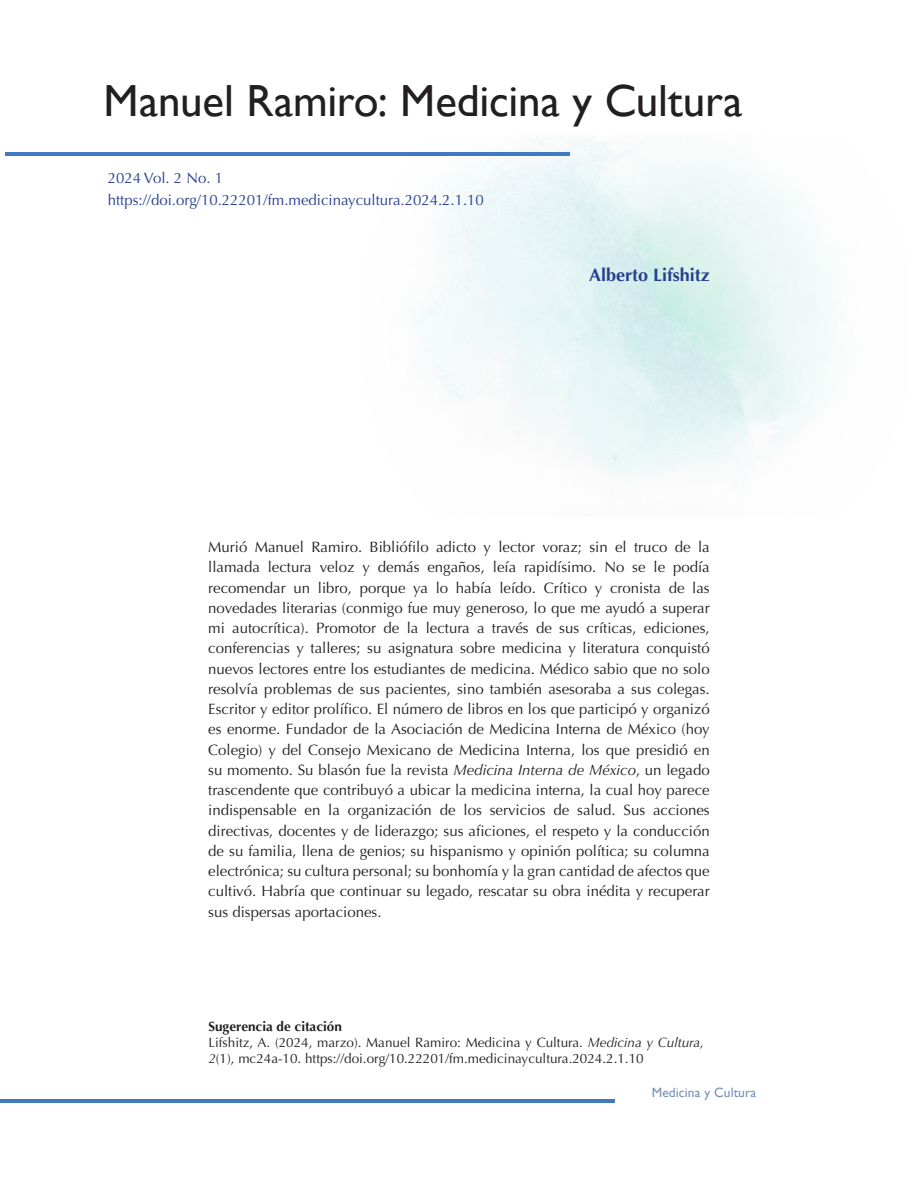
<style>
.page{position:relative;width:918px;height:1188px;background:#fff}
.page>*{position:absolute;margin:0;border:0;box-sizing:border-box;transform-origin:0 0}
.t1{font:45px "Gill Sans";letter-spacing:-.005em;color:#231f20}
.t2{font:700 18px "Optima";color:#253f8e}
.t3{font:15px/20.2px "Optima";color:#231f20;text-align:justify}
.t4{font:15px/22.2px "Optima";color:#253f8e}
.t5{font:13.5px/16.2px "Optima";color:#231f20}
.t6{font:13.5px "Gill Sans";letter-spacing:.005em;color:#7692b9}
.s1{font-style:italic}
.s2{font-weight:700}
</style>
<div class="page">
<img style="left:362px;top:136px;width:472px;height:342px">
<hr style="left:0;top:1100px;width:693px;height:3px;background:#417abf">
<div style="left:615px;top:1079px;width:178px;height:26px;background:#fff"></div>
<hr style="left:6px;top:152px;width:564px;height:3px;background:#417abf">
<h1 class="t1" style="left:103px;top:74px;width:641px">Manuel Ramiro: Medicina y Cultura</h1>
<p class="t4" style="left:108px;top:167px;width:378px">2024 Vol. 2 No. 1 https://doi.org/10.22201/fm.medicinaycultura.2024.2.1.10</p>
<p class="t2" style="left:589px;top:264px;width:122px">Alberto Lifshitz</p>
<p class="t3" style="left:208px;top:537px;width:503px">Murió Manuel Ramiro. Bibliófilo adicto y lector voraz; sin el truco de la llamada lectura veloz y demás engaños, leía rapidísimo. No se le podía recomendar un libro, porque ya lo había leído. Crítico y cronista de las novedades literarias (conmigo fue muy generoso, lo que me ayudó a superar mi autocrítica). Promotor de la lectura a través de sus críticas, ediciones, conferencias y talleres; su asignatura sobre medicina y literatura conquistó nuevos lectores entre los estudiantes de medicina. Médico sabio que no solo resolvía problemas de sus pacientes, sino también asesoraba a sus colegas.<br>Escritor y editor prolífico. El número de libros en los que participó y organizó es enorme. Fundador de la Asociación de Medicina Interna de México (hoy Colegio) y del Consejo Mexicano de Medicina Interna, los que presidió en su momento. Su blasón fue la revista <span class="s1">Medicina Interna de México</span>, un legado trascendente que contribuyó a ubicar la medicina interna, la cual hoy parece indispensable en la organización de los servicios de salud. Sus acciones directivas, docentes y de liderazgo; sus aficiones, el respeto y la conducción de su familia, llena de genios; su hispanismo y opinión política; su columna electrónica; su cultura personal; su bonhomía y la gran cantidad de afectos que cultivó. Habría que continuar su legado, rescatar su obra inédita y recuperar sus dispersas aportaciones.</p>
<p class="t5" style="left:208px;top:1018px;width:497px"><span class="s2">Sugerencia de citación<br></span>Lifshitz, A. (2024, marzo). Manuel Ramiro: Medicina y Cultura. <span class="s1">Medicina y Cultura,<br>2</span>(1), mc24a-10. https://doi.org/10.22201/fm.medicinaycultura.2024.2.1.10</p>
<p class="t6" style="left:652px;top:1084px;width:106px">Medicina y Cultura</p>
</div>
